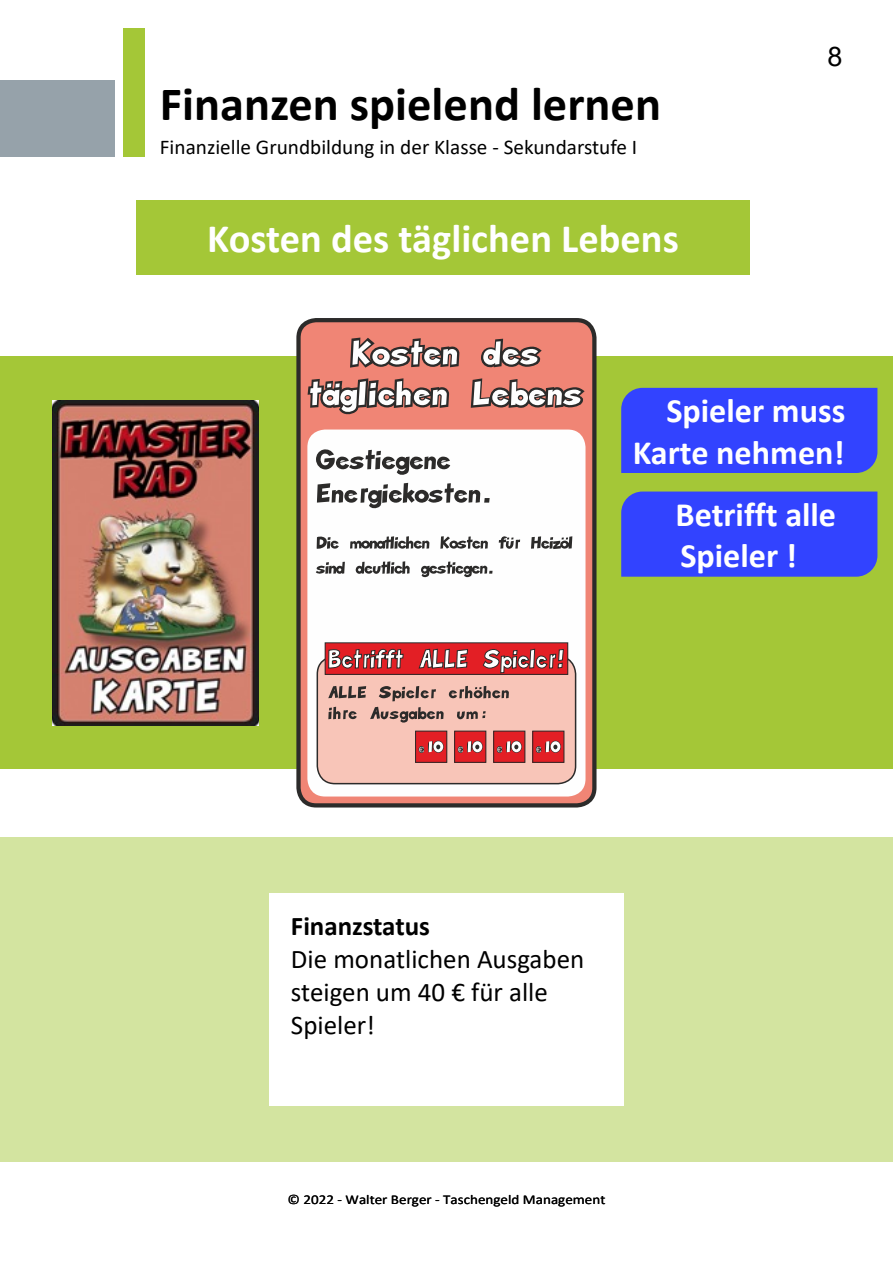
<style>
.page{position:relative;width:893px;height:1263px;background:#fff}
.page>*{position:absolute;margin:0;border:0;box-sizing:border-box;transform-origin:0 0}
.t1{font:700 48px "Calibri";color:#000}
.t2{font:700 40.5px "Calibri";color:#fff}
.t3{font:700 34.2px/41.7px "Calibri";color:#fff;text-align:right}
.t4{font:27px/33px "Calibri";color:#000}
.t5{font:700 27px "Calibri";color:#000}
.t6{font:27px "Arial";color:#000}
.t7{font:21px "Calibri";color:#000}
.t8{font:13.5px "Calibri";color:#000;scale:1.12 1}
</style>
<div class="page">
<div style="left:0;top:357px;width:893px;height:412px;background:#a4c737"></div>
<div style="left:136px;top:200px;width:614px;height:74px;background:#a4c737"></div>
<div style="left:298px;top:320px;width:296px;height:485px;background:#f08575;border-radius:18px"></div>
<div style="left:296px;top:318px;width:300px;height:489px;border:4px solid #2c2b2a;border-radius:18px"></div>
<div style="left:307px;top:429px;width:278px;height:367px;background:#fefefe;border-radius:18px"></div>
<div style="left:317px;top:656px;width:259px;height:128px;background:#f8c5b8;border-radius:18px"></div>
<div style="left:317px;top:656px;width:259px;height:128px;border:2px solid #2c2b2a;border-radius:18px"></div>
<svg style="left:316px;top:561px;width:177px;height:17px"></svg>
<svg style="left:317px;top:536px;width:255px;height:13px"></svg>
<svg style="left:317px;top:483px;width:173px;height:26px"></svg>
<svg style="left:316px;top:449px;width:134px;height:26px"></svg>
<svg style="left:328px;top:707px;width:158px;height:16px"></svg>
<svg style="left:328px;top:686px;width:181px;height:15px"></svg>
<svg style="left:350px;top:337px;width:110px;height:31px"></svg>
<svg style="left:481px;top:338px;width:61px;height:30px"></svg>
<svg style="left:307px;top:378px;width:143px;height:37px"></svg>
<svg style="left:470px;top:378px;width:115px;height:30px"></svg>
<div style="left:533px;top:731px;width:31px;height:31px;background:#e31f25"></div>
<div style="left:532px;top:731px;width:32px;height:32px;border:1px solid #2c2b2a"></div>
<svg style="left:535px;top:739px;width:28px;height:17px"></svg>
<div style="left:494px;top:731px;width:31px;height:31px;background:#e31f25"></div>
<div style="left:493px;top:731px;width:32px;height:32px;border:1px solid #2c2b2a"></div>
<svg style="left:496px;top:739px;width:28px;height:17px"></svg>
<div style="left:455px;top:731px;width:31px;height:31px;background:#e31f25"></div>
<div style="left:454px;top:731px;width:32px;height:32px;border:1px solid #2c2b2a"></div>
<svg style="left:457px;top:739px;width:28px;height:17px"></svg>
<div style="left:416px;top:731px;width:31px;height:31px;background:#e31f25"></div>
<div style="left:415px;top:731px;width:32px;height:32px;border:1px solid #2c2b2a"></div>
<svg style="left:418px;top:739px;width:28px;height:17px"></svg>
<div style="left:325px;top:643px;width:243px;height:31px;background:#e31f25"></div>
<div style="left:325px;top:642px;width:243px;height:33px;border:1px solid #2c2b2a"></div>
<svg style="left:328px;top:648px;width:236px;height:26px"></svg>
<hr style="left:223px;top:308px;width:31px;height:1px;background:#000">
<hr style="left:639px;top:308px;width:31px;height:1px;background:#000">
<hr style="left:223px;top:832px;width:31px;height:1px;background:#000">
<hr style="left:639px;top:832px;width:31px;height:1px;background:#000">
<div style="left:0;top:838px;width:893px;height:324px;background:#d3e4a0"></div>
<div style="left:269px;top:893px;width:355px;height:213px;background:#fff"></div>
<img style="left:53px;top:400px;width:206px;height:325px">
<div style="left:621px;top:388px;width:256px;height:85px;background:#3243ff"></div>
<div style="left:621px;top:491px;width:256px;height:86px;background:#3243ff"></div>
<div style="left:0;top:81px;width:115px;height:76px;background:#96a2aa"></div>
<div style="left:124px;top:28px;width:21px;height:129px;background:#a4c737"></div>
<h1 class="t1" style="left:160px;top:84px;width:503px">Finanzen spielend lernen</h1>
<p class="t7" style="left:160px;top:138px;width:479px">Finanzielle Grundbildung in der Klasse - Sekundarstufe I</p>
<h2 class="t2" style="left:207px;top:222px;width:473px">Kosten des täglichen Lebens</h2>
<p class="t6" style="left:827px;top:47px;width:17px">8</p>
<p class="t3" style="left:633px;top:393px;width:214px">Spieler muss<br>Karte nehmen!</p>
<p class="t3" style="left:676px;top:496px;width:162px;text-align:left">Betrifft alle<br>Spieler !</p>
<p class="t5" style="left:291px;top:915px;width:141px">Finanzstatus</p>
<p class="t4" style="left:291px;top:945px;width:295px">Die monatlichen Ausgaben steigen um 40 € für alle<br>Spieler!</p>
<p class="t8" style="left:288px;top:1194px;width:285px">© 2022 - Walter Berger - Taschengeld Management</p>
</div>
